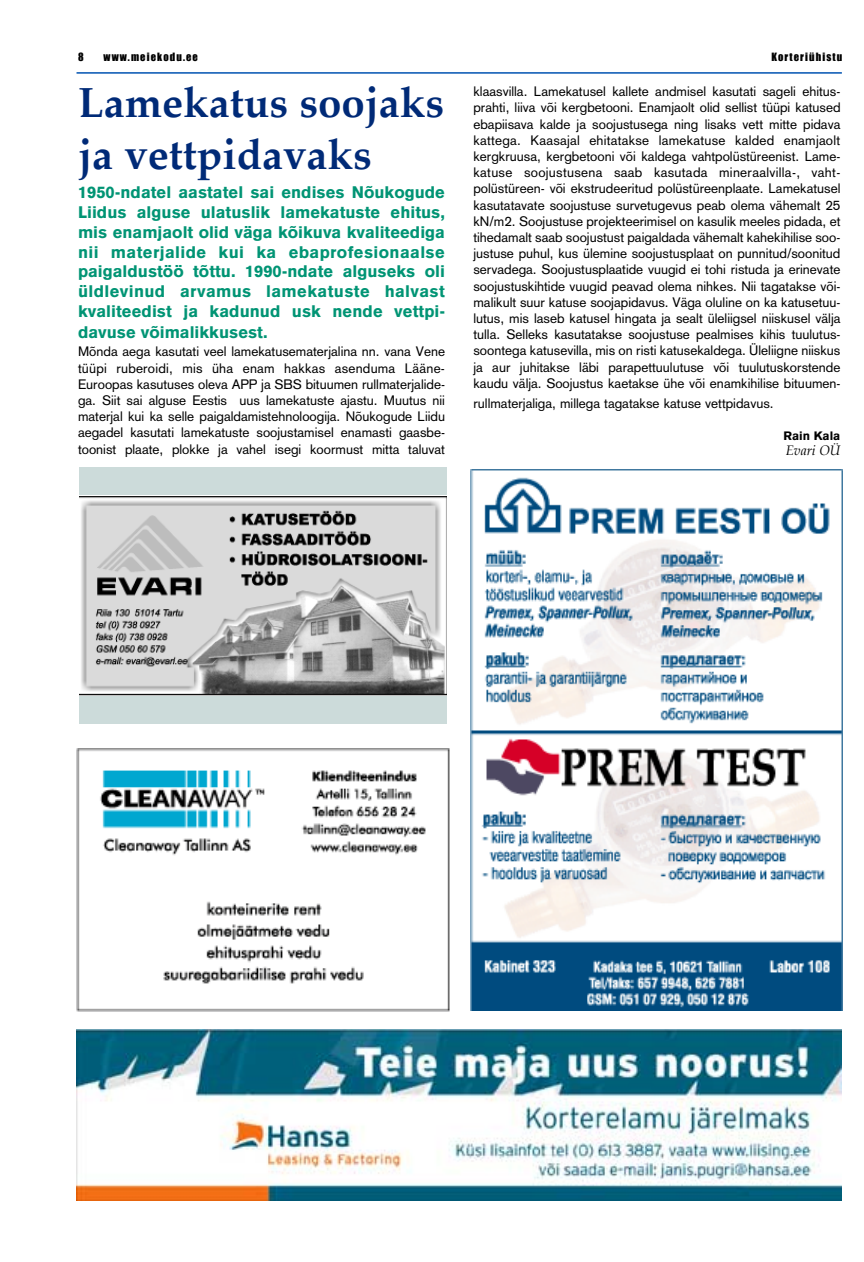
<style>
.page{position:relative;width:864px;height:1262px;background:#fff}
.page>*{position:absolute;margin:0;border:0;box-sizing:border-box;transform-origin:0 0}
.t1{font:700 42px/51.2px "Palatino";color:#002a77}
.t2{font:900 16.5px/20px "Akzidenz Grotesk";color:#009474;text-align:justify}
.t3{font:13.5px/16.2px "Akzidenz Grotesk";color:#000;text-align:justify}
.t4{font:italic 13.5px "Palatino";color:#000}
.t5{font:900 12px "Akzidenz Grotesk";color:#000}
.t6{font:10.5px "Impact";letter-spacing:.105em;color:#000}
</style>
<div class="page">
<div style="left:79px;top:468px;width:367px;height:256px;background:#ccdbda"></div>
<img style="left:79px;top:495px;width:367px;height:200px">
<hr style="left:77px;top:72px;width:765px;height:2px;background:#0053b1">
<img style="left:77px;top:1029px;width:765px;height:171px">
<img style="left:77px;top:749px;width:373px;height:262px">
<div style="left:469px;top:468px;width:380px;height:542px;background:linear-gradient(to bottom,#fff,#fff)"></div>
<img style="left:471px;top:469px;width:372px;height:541px">
<p class="t6" style="left:78px;top:53px;width:7px">8</p>
<p class="t6" style="left:104px;top:53px;width:96px">www.meiekodu.ee</p>
<p class="t6" style="left:771px;top:53px;width:72px">Korteriühistu</p>
<h1 class="t1" style="left:78px;top:82px;width:368px">Lamekatus soojaks ja vettpidavaks</h1>
<p class="t2" style="left:78px;top:184px;width:369px">1950-ndatel aastatel sai endises Nõukogude Liidus alguse ulatuslik lamekatuste ehitus, mis enamjaolt olid väga kõikuva kvaliteediga nii materjalide kui ka ebaprofesionaalse paigaldustöö tõttu. 1990-ndate alguseks oli üldlevinud arvamus lamekatuste halvast kvaliteedist ja kadunud usk nende vettpi&shy;davuse võimalikkusest.</p>
<p class="t3" style="left:78px;top:345px;width:369px">Mõnda aega kasutati veel lamekatusematerjalina nn. vana Vene tüüpi ruberoidi, mis üha enam hakkas asenduma Lääne-Euroopas kasutuses oleva APP ja SBS bituumen rullmaterjalide&shy;ga. Siit sai alguse Eestis uus lamekatuste ajastu. Muutus nii materjal kui ka selle paigaldamistehnoloogija. Nõukogude Liidu aegadel kasutati lamekatuste soojustamisel enamasti gaasbe&shy;toonist plaate, plokke ja vahel isegi koormust mitta taluvat</p>
<p class="t3" style="left:473px;top:85px;width:369px">klaasvilla. Lamekatusel kallete andmisel kasutati sageli ehitus&shy;prahti, liiva või kergbetooni. Enamjaolt olid sellist tüüpi katused ebapiisava kalde ja soojustusega ning lisaks vett mitte pidava kattega. Kaasajal ehitatakse lamekatuse kalded enamjaolt kergkruusa, kergbetooni või kaldega vahtpolüstüreenist. Lame&shy;katuse soojustusena saab kasutada mineraalvilla-, vaht&shy;polüstüreen- või ekstrudeeritud polüstüreenplaate. Lamekatusel kasutatavate soojustuse survetugevus peab olema vähemalt 25 kN/m2. Soojustuse projekteerimisel on kasulik meeles pidada, et tihedamalt saab soojustust paigaldada vähemalt kahekihilise soo&shy;justuse puhul, kus ülemine soojustusplaat on punnitud/soonitud servadega. Soojustusplaatide vuugid ei tohi ristuda ja erinevate soojustuskihtide vuugid peavad olema nihkes. Nii tagatakse või&shy;malikult suur katuse soojapidavus. Väga oluline on ka katusetuu&shy;lutus, mis laseb katusel hingata ja sealt üleliigsel niiskusel välja tulla. Selleks kasutatakse soojustuse pealmises kihis tuulutus&shy;soontega katusevilla, mis on risti katusekaldega. Üleliigne niiskus ja aur juhitakse läbi parapettuulutuse või tuulutuskorstende kaudu välja. Soojustus kaetakse ühe või enamkihilise bituumen-</p>
<p class="t3" style="left:473px;top:396px;width:302px">rullmaterjaliga, millega tagatakse katuse vettpidavus.</p>
<p class="t5" style="left:783px;top:431px;width:59px">Rain Kala</p>
<p class="t4" style="left:786px;top:445px;width:56px">Evari OÜ</p>
</div>
